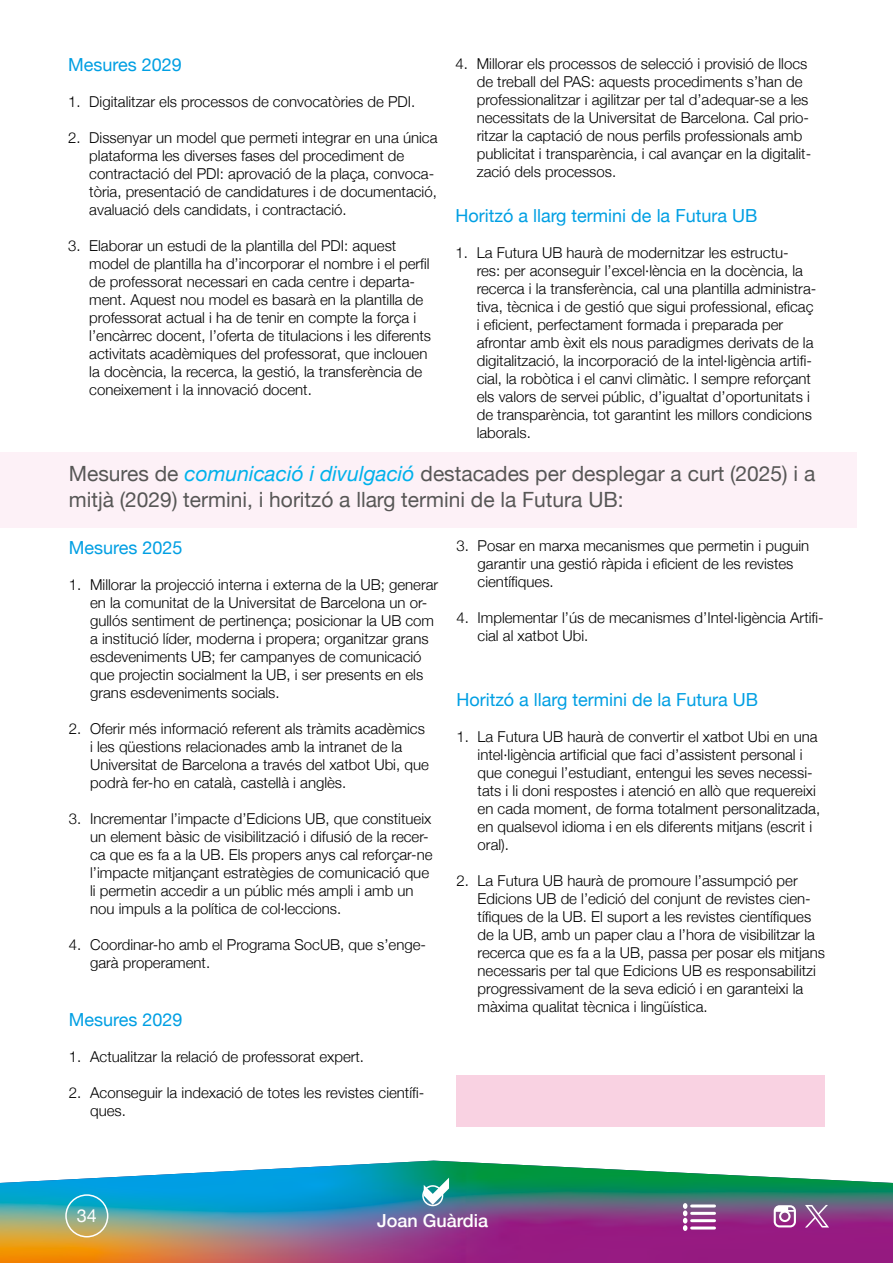
<style>
.page{position:relative;width:893px;height:1263px;background:#fff}
.page>*{position:absolute;margin:0;border:0;box-sizing:border-box;transform-origin:0 0}
.t1{font:21px/25.2px "Helvetica Neue";color:#575756}
.t2{font:18px "Helvetica Neue";color:#009fe3}
.t3{font:500 18px "Helvetica Neue";color:#fff}
.t4{font:18px "Helvetica Neue";color:#fff}
.t5{font:300 15px/18px "Helvetica Neue";color:#000}
.s1{font-style:italic;color:#00b1eb}
</style>
<div class="page">
<div style="left:0;top:452px;width:856px;height:75px;background:#fdf1f7"></div>
<div style="left:456px;top:1076px;width:369px;height:51px;background:#f9d2e2"></div>
<img style="left:0;top:1160px;width:893px;height:103px">
<svg style="left:422px;top:1177px;width:27px;height:29px"></svg>
<div style="left:65px;top:1194px;width:43px;height:43px;border:2px solid #fff;border-radius:50%"></div>
<svg style="left:774px;top:1205px;width:22px;height:22px"></svg>
<hr style="left:692px;top:1204px;width:22px;height:3px;background:#fff">
<hr style="left:692px;top:1212px;width:22px;height:3px;background:#fff">
<hr style="left:692px;top:1219px;width:22px;height:3px;background:#fff">
<hr style="left:692px;top:1226px;width:22px;height:3px;background:#fff">
<svg style="left:683px;top:1203px;width:4px;height:28px"></svg>
<svg style="left:805px;top:1205px;width:24px;height:22px"></svg>
<p class="t5" style="left:477px;top:54px;width:336px;text-indent:-21px">4. Millorar els processos de selecció i provisió de llocs de treball del PAS: aquests procediments s’han de professionalitzar i agilitzar per tal d’adequar-se a les necessitats de la Universitat de Barcelona. Cal prio&shy;ritzar la captació de nous perfils professionals amb publicitat i transparència, i cal avançar en la digitalit&shy;zació dels processos.</p>
<p class="t2" style="left:455px;top:205px;width:303px">Horitzó a llarg termini de la Futura UB</p>
<p class="t5" style="left:477px;top:243px;width:341px;text-indent:-21px">1. La Futura UB haurà de modernitzar les estructu-<br>res: per aconseguir l’excel·lència en la docència, la recerca i la transferència, cal una plantilla administra&shy;tiva, tècnica i de gestió que sigui professional, eficaç i eficient, perfectament formada i preparada per afrontar amb èxit els nous paradigmes derivats de la digitalització, la incorporació de la intel·ligència artifi&shy;cial, la robòtica i el canvi climàtic. I sempre reforçant els valors de servei públic, d’igualtat d’oportunitats i de transparència, tot garantint les millors condicions laborals.</p>
<h1 class="t1" style="left:69px;top:461px;width:748px">Mesures de <span class="s1">comunicació i divulgació</span> destacades per desplegar a curt (2025) i a mitjà (2029) termini, i horitzó a llarg termini de la Futura UB:</h1>
<p class="t2" style="left:68px;top:54px;width:115px">Mesures 2029</p>
<p class="t5" style="left:68px;top:92px;width:349px">1. Digitalitzar els processos de convocatòries de PDI.</p>
<p class="t5" style="left:89px;top:128px;width:350px;text-indent:-21px">2. Dissenyar un model que permeti integrar en una única plataforma les diverses fases del procediment de contractació del PDI: aprovació de la plaça, convoca&shy;tòria, presentació de candidatures i de documentació, avaluació dels candidats, i contractació.</p>
<p class="t5" style="left:89px;top:236px;width:343px;text-indent:-21px">3. Elaborar un estudi de la plantilla del PDI: aquest model de plantilla ha d’incorporar el nombre i el perfil de professorat necessari en cada centre i departa&shy;ment. Aquest nou model es basarà en la plantilla de professorat actual i ha de tenir en compte la força i l’encàrrec docent, l’oferta de titulacions i les diferents activitats acadèmiques del professorat, que inclouen la docència, la recerca, la gestió, la transferència de coneixement i la innovació docent.</p>
<p class="t2" style="left:69px;top:537px;width:115px">Mesures 2025</p>
<p class="t5" style="left:90px;top:575px;width:350px;text-indent:-21px">1. Millorar la projecció interna i externa de la UB; generar en la comunitat de la Universitat de Barcelona un or&shy;gullós sentiment de pertinença; posicionar la UB com a institució líder, moderna i propera; organitzar grans esdeveniments UB; fer campanyes de comunicació que projectin socialment la UB, i ser presents en els grans esdeveniments socials.</p>
<p class="t5" style="left:90px;top:719px;width:340px;text-indent:-21px">2. Oferir més informació referent als tràmits acadèmics i les qüestions relacionades amb la intranet de la Universitat de Barcelona a través del xatbot Ubi, que podrà fer-ho en català, castellà i anglès.</p>
<p class="t5" style="left:90px;top:809px;width:344px;text-indent:-21px">3. Incrementar l’impacte d’Edicions UB, que constitueix un element bàsic de visibilització i difusió de la recer&shy;ca que es fa a la UB. Els propers anys cal reforçar-ne l’impacte mitjançant estratègies de comunicació que li permetin accedir a un públic més ampli i amb un nou impuls a la política de col·leccions.</p>
<p class="t5" style="left:90px;top:935px;width:337px;text-indent:-21px">4. Coordinar-ho amb el Programa SocUB, que s’enge&shy;garà properament.</p>
<p class="t2" style="left:69px;top:1008px;width:115px">Mesures 2029</p>
<p class="t5" style="left:69px;top:1047px;width:297px">1. Actualitzar la relació de professorat expert.</p>
<p class="t5" style="left:90px;top:1083px;width:336px;text-indent:-21px">2. Aconseguir la indexació de totes les revistes científi&shy;ques.</p>
<p class="t5" style="left:478px;top:537px;width:333px;text-indent:-21px">3. Posar en marxa mecanismes que permetin i puguin garantir una gestió ràpida i eficient de les revistes científiques.</p>
<p class="t5" style="left:478px;top:609px;width:348px;text-indent:-21px">4. Implementar l’ús de mecanismes d’Intel·ligència Artifi&shy;cial al xatbot Ubi.</p>
<p class="t2" style="left:456px;top:689px;width:303px">Horitzó a llarg termini de la Futura UB</p>
<p class="t5" style="left:478px;top:727px;width:344px;text-indent:-21px">1. La Futura UB haurà de convertir el xatbot Ubi en una intel·ligència artificial que faci d’assistent personal i que conegui l’estudiant, entengui les seves necessi&shy;tats i li doni respostes i atenció en allò que requereixi en cada moment, de forma totalment personalitzada, en qualsevol idioma i en els diferents mitjans (escrit i oral).</p>
<p class="t5" style="left:478px;top:871px;width:349px;text-indent:-21px">2. La Futura UB haurà de promoure l’assumpció per Edicions UB de l’edició del conjunt de revistes cien&shy;tífiques de la UB. El suport a les revistes científiques de la UB, amb un paper clau a l’hora de visibilitzar la recerca que es fa a la UB, passa per posar els mitjans necessaris per tal que Edicions UB es responsabilitzi progressivament de la seva edició i en garanteixi la màxima qualitat tècnica i lingüística.</p>
<p class="t4" style="left:77px;top:1205px;width:22px">34</p>
<p class="t3" style="left:377px;top:1206px;width:113px">Joan Guàrdia</p>
</div>
